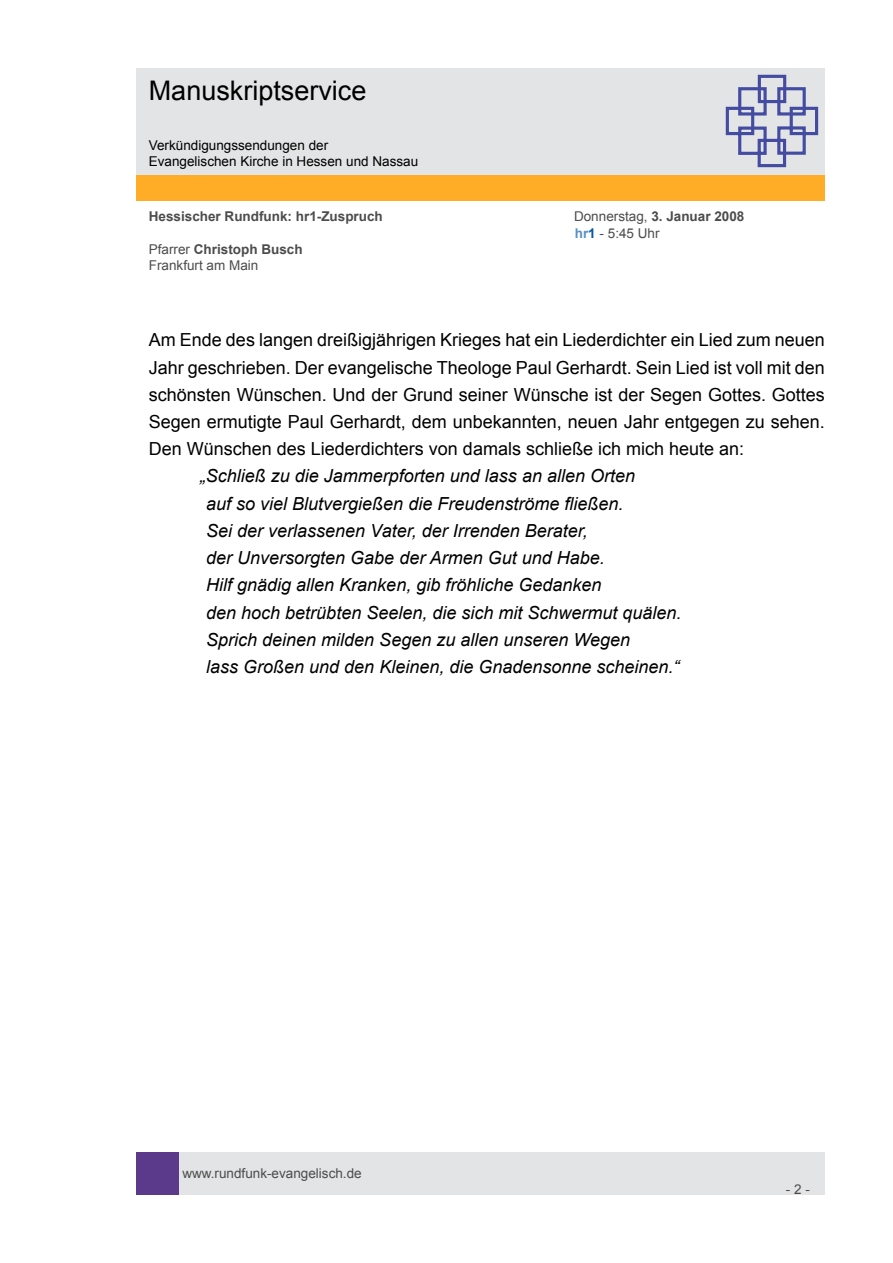
<style>
.page{position:relative;width:893px;height:1263px;background:#fff}
.page>*{position:absolute;margin:0;border:0;box-sizing:border-box;transform-origin:0 0}
.t1{font:27px "Arial";color:#000}
.t2{font:italic 18px/27.2px "Arial";color:#000}
.t3{font:18px/27.2px "Arial";color:#000;text-align:justify}
.t4{font:13.5px/16.2px "Arial";color:#4c4c4c}
.t5{font:13.5px/16.2px "Arial";color:#000}
.t6{font:700 13.5px "Arial";color:#4c4c4c}
.s1{font-weight:700}
.s2{font-weight:700;color:#5b90c2}
.s3{font-weight:700;color:#0056a4}
</style>
<div class="page">
<div style="left:179px;top:1152px;width:646px;height:43px;background:#e3e4e5"></div>
<div style="left:136px;top:1152px;width:43px;height:43px;background:#5c3a8b"></div>
<div style="left:136px;top:175px;width:689px;height:26px;background:#ffad26"></div>
<div style="left:136px;top:68px;width:689px;height:106px;background:#e3e4e5"></div>
<svg style="left:725px;top:74px;width:94px;height:94px"></svg>
<h1 class="t1" style="left:149px;top:73px;width:219px">Manuskriptservice</h1>
<p class="t5" style="left:149px;top:137px;width:271px">Verkündigungssendungen der<br>Evangelischen Kirche in Hessen und Nassau</p>
<p class="t6" style="left:149px;top:208px;width:236px">Hessischer Rundfunk: hr1-Zuspruch</p>
<p class="t4" style="left:574px;top:209px;width:172px">Donnerstag, <span class="s1">3. Januar 2008 </span><span class="s2">hr</span><span class="s3">1</span> - 5:45 Uhr</p>
<p class="t4" style="left:149px;top:241px;width:155px">Pfarrer <span class="s1">Christoph Busch<br></span>Frankfurt am Main</p>
<p class="t3" style="left:149px;top:327px;width:678px">Am Ende des langen dreißigjährigen Krieges hat ein Liederdichter ein Lied zum neuen Jahr geschrieben. Der evangelische Theologe Paul Gerhardt. Sein Lied ist voll mit den schönsten Wünschen. Und der Grund seiner Wünsche ist der Segen Gottes. Gottes Segen ermutigte Paul Gerhardt, dem unbekannten, neuen Jahr entgegen zu sehen.<br>Den Wünschen des Liederdichters von damals schließe ich mich heute an:</p>
<p class="t2" style="left:206px;top:463px;width:477px;text-indent:-6px">„Schließ zu die Jammerpforten und lass an allen Orten<br>auf so viel Blutvergießen die Freudenströme fließen.<br>Sei der verlassenen Vater, der Irrenden Berater,<br>der Unversorgten Gabe der Armen Gut und Habe.<br>Hilf gnädig allen Kranken, gib fröhliche Gedanken<br>den hoch betrübten Seelen, die sich mit Schwermut quälen.<br>Sprich deinen milden Segen zu allen unseren Wegen<br>lass Großen und den Kleinen, die Gnadensonne scheinen.“</p>
<p class="t4" style="left:182px;top:1165px;width:181px">www.rundfunk-evangelisch.de</p>
<p class="t4" style="left:786px;top:1181px;width:26px">- -</p>
</div>
